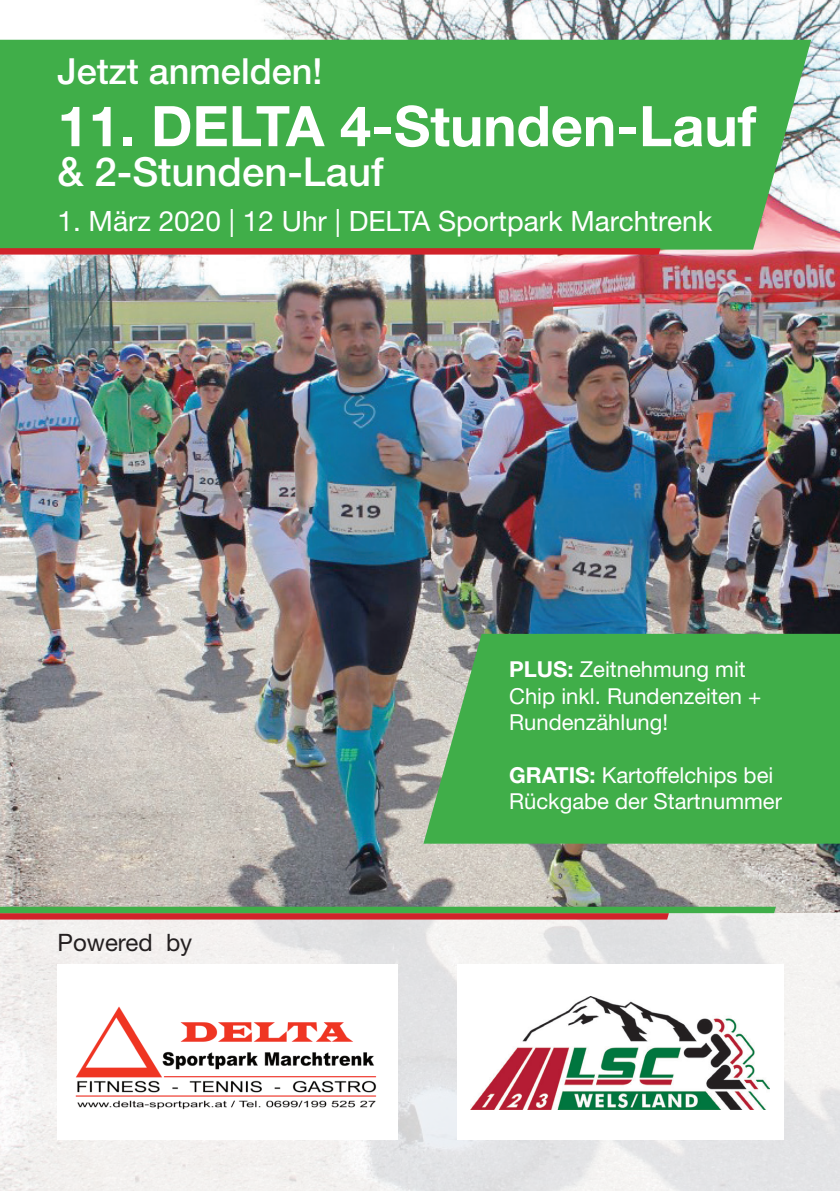
<style>
.page{position:relative;width:840px;height:1191px;background:#fff}
.page>*{position:absolute;margin:0;border:0;box-sizing:border-box;transform-origin:0 0}
.t1{font:700 56px "Helvetica Neue LT Pro";color:#fff}
.t2{font:500 40px "Helvetica Neue LT Pro";color:#fff}
.t3{font:500 36px "Helvetica Neue LT Pro";color:#fff}
.t4{font:28px "Helvetica Neue LT Pro";color:#fff}
.t5{font:24px "Helvetica Neue LT Pro";color:#231f20}
.t6{font:22px/26.4px "Helvetica Neue LT Pro";color:#fff}
.s1{font-weight:700}
</style>
<div class="page">
<img style="left:0;top:0;width:839px;height:913px">
<svg style="left:0;top:913px;width:839px;height:278px;fill:#f0eeed"></svg>
<div style="left:457px;top:964px;width:326px;height:176px;background:#fff"></div>
<img style="left:470px;top:996px;width:299px;height:113px">
<div style="left:0;top:40px;width:810px;height:210px;background:#40ae49"></div>
<svg style="left:423px;top:634px;width:416px;height:209px;background:#49ae50"></svg>
<svg style="left:0;top:248px;width:660px;height:6px;background:#cc272a"></svg>
<div style="left:57px;top:964px;width:341px;height:175px;background:#fff"></div>
<img style="left:75px;top:1006px;width:302px;height:104px">
<svg style="left:0;top:906px;width:775px;height:13px;background:#887c4d"></svg>
<h3 class="t3" style="left:57px;top:49px;width:266px">Jetzt anmelden!</h3>
<h1 class="t1" style="left:57px;top:91px;width:700px">11. DELTA 4-Stunden-Lauf</h1>
<h2 class="t2" style="left:57px;top:148px;width:327px">&amp; 2-Stunden-Lauf</h2>
<p class="t4" style="left:57px;top:204px;width:656px">1. März 2020 | 12 Uhr | DELTA Sportpark Marchtrenk</p>
<p class="t5" style="left:57px;top:927px;width:136px">Powered by</p>
<p class="t6" style="left:509px;top:656px;width:253px"><span class="s1">PLUS:</span> Zeitnehmung mit<br>Chip inkl. Rundenzeiten +<br>Rundenzählung!</p>
<p class="t6" style="left:509px;top:761px;width:274px"><span class="s1">GRATIS:</span> Kartoffelchips bei<br>Rückgabe der Startnummer</p>
</div>
